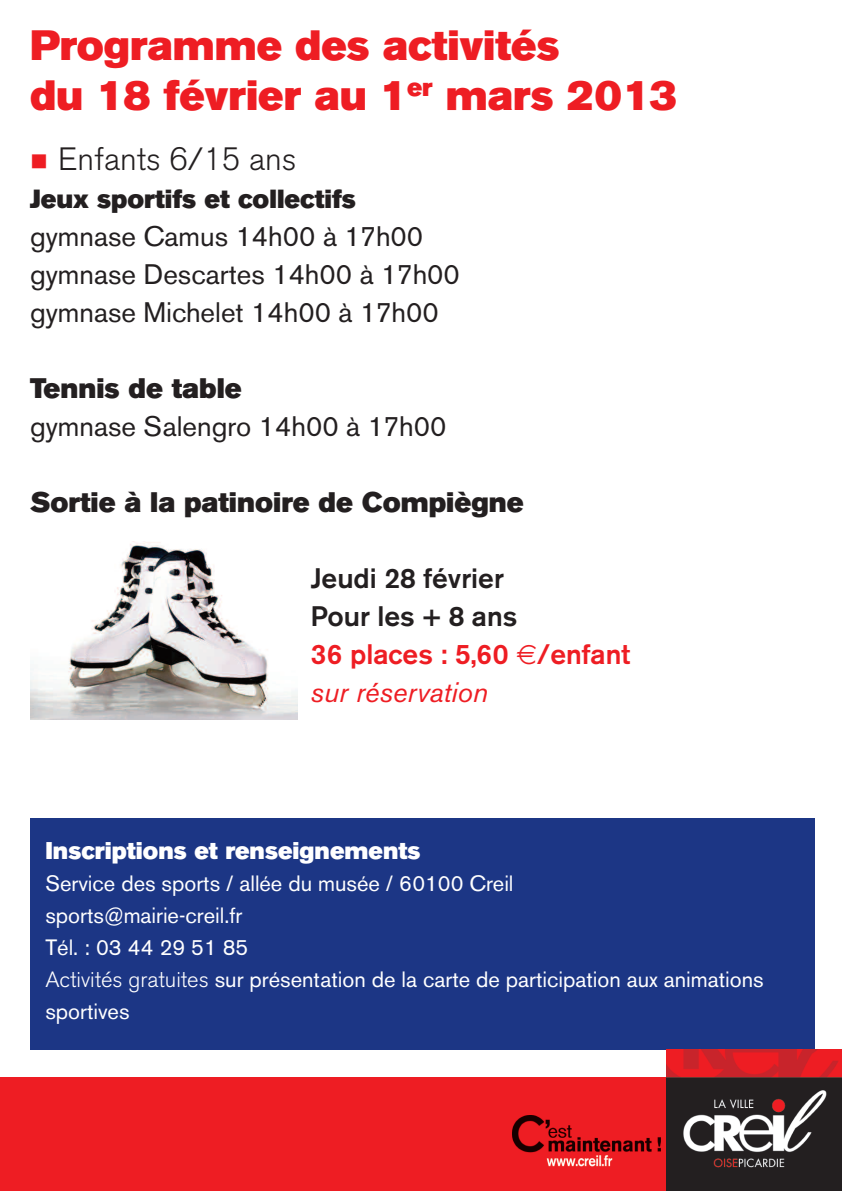
<style>
.page{position:relative;width:842px;height:1191px;background:#fff}
.page>*{position:absolute;margin:0;border:0;box-sizing:border-box;transform-origin:0 0}
.t1{font:42px/50.4px "Akzidenz Grotesk BE Super";color:#ee1d23}
.t2{font:300 32px "Akzidenz Grotesk BE";color:#231f20}
.t3{font:28px/38px "Akzidenz Grotesk BE";color:#231f20}
.t4{font:28px "Akzidenz Grotesk BE Super";color:#231f20}
.t5{font:500 28px/38px "Akzidenz Grotesk BE";color:#231f20}
.t6{font:500 28px "Akzidenz Grotesk BE";color:#ee1d23}
.t7{font:italic 28px "Akzidenz Grotesk BE";color:#ee1d23}
.t8{font:26px "Akzidenz Grotesk BE Super";color:#231f20}
.t9{font:24px "Akzidenz Grotesk BE Super";color:#fff}
.t10{font:22px/32px "Akzidenz Grotesk BE";color:#fff}
.s1{color:#ee1d23}
.s2{font-weight:300}
</style>
<div class="page">
<div style="left:30px;top:818px;width:784px;height:231px;background:#1c3685"></div>
<div style="left:0;top:1077px;width:669px;height:114px;background:#ee1d23"></div>
<img style="left:513px;top:1115px;width:147px;height:38px">
<img style="left:546px;top:1155px;width:67px;height:12px">
<img style="left:667px;top:1049px;width:175px;height:142px">
<img style="left:30px;top:541px;width:268px;height:178px">
<h1 class="t1" style="left:30px;top:23px;width:648px">Programme des activités<br>du 18 février au 1<sup>er</sup> mars 2013</h1>
<h2 class="t2" style="left:30px;top:145px;width:268px"><span class="s1">■</span> Enfants 6/15 ans</h2>
<p class="t8" style="left:30px;top:188px;width:328px">Jeux sportifs et collectifs</p>
<p class="t3" style="left:30px;top:220px;width:431px">gymnase Camus 14h00 à 17h00 gymnase Descartes 14h00 à 17h00 gymnase Michelet 14h00 à 17h00</p>
<p class="t4" style="left:30px;top:377px;width:213px">Tennis de table</p>
<p class="t3" style="left:30px;top:410px;width:418px">gymnase Salengro 14h00 à 17h00</p>
<p class="t4" style="left:30px;top:491px;width:495px">Sortie à la patinoire de Compiègne</p>
<p class="t5" style="left:311px;top:561px;width:208px">Jeudi 28 février<br>Pour les + 8 ans</p>
<p class="t6" style="left:311px;top:644px;width:321px">36 places : 5,60 /enfant</p>
<p class="t7" style="left:311px;top:682px;width:179px">sur réservation</p>
<p class="t9" style="left:45px;top:840px;width:377px">Inscriptions et renseignements</p>
<p class="t10" style="left:45px;top:869px;width:720px">Service des sports / allée du musée / 60100 Creil<br>sports@mairie-creil.fr<br>Tél. : 03 44 29 51 85<br><span class="s2">Activités gratuites</span> sur présentation de la carte de participation aux animations sportives</p>
</div>
